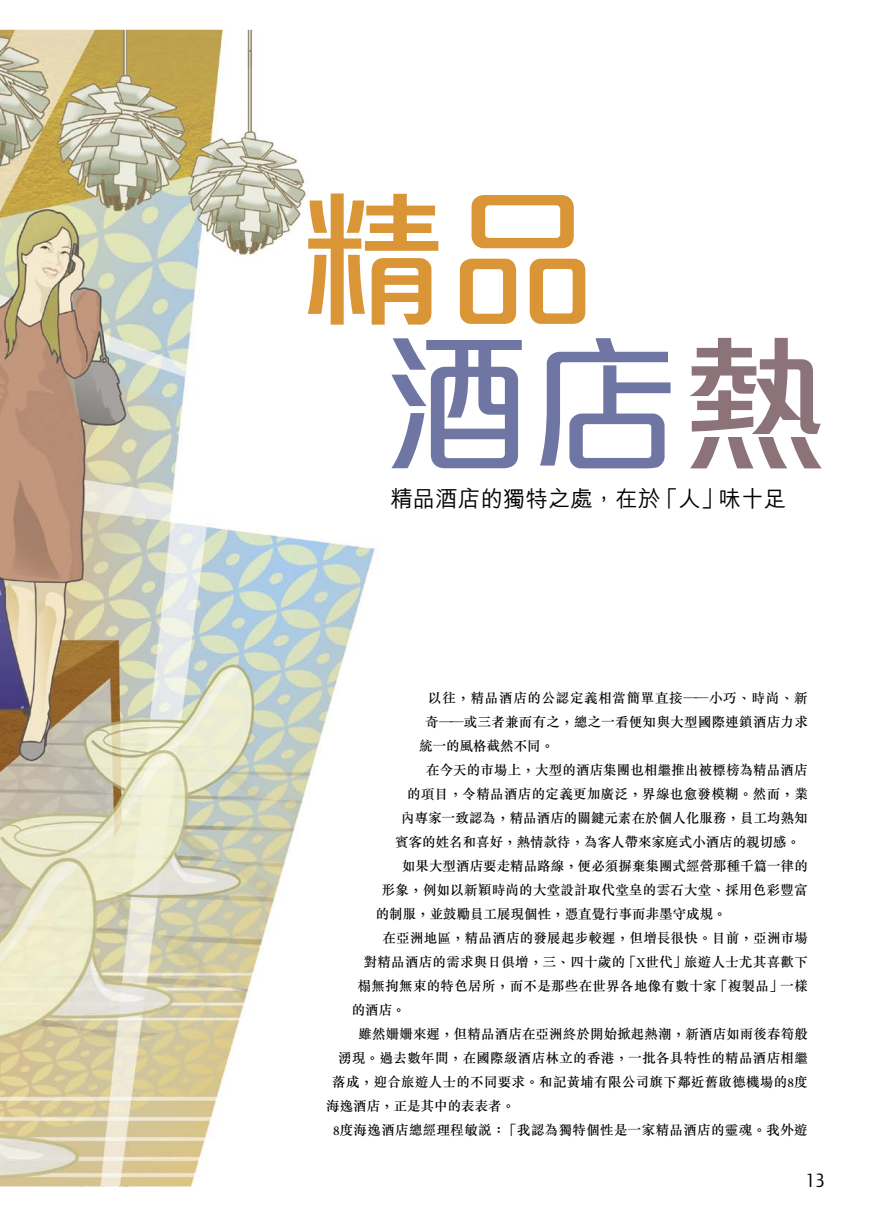
<style>
.page{position:relative;width:893px;height:1212px;background:#fff}
.page>*{position:absolute;margin:0;border:0;box-sizing:border-box;transform-origin:0 0}
.eng_byline{font:500 22.5px "M Hei";color:#000}
.t1{font:300 condensed 21px "Modena";color:#000}
.Chi_Body_text{font:500 13.5px "M Sung";letter-spacing:.02em;color:#000}
.Chi_Body_text-2{font:500 13.5px "M Sung";color:#000}
.Chi_Body_text-3{font:500 13.5px "M Sung";letter-spacing:.05em;color:#000}
.s1{font-family:"Minion Pro"}
</style>
<div class="page">
<img style="left:0;top:29px;width:454px;height:1158px">
<svg style="left:308px;top:193px;width:277px;height:132px"></svg>
<svg style="left:391px;top:338px;width:279px;height:130px"></svg>
<svg style="left:689px;top:338px;width:133px;height:130px"></svg>
<p class="eng_byline" style="left:390px;top:487px;width:397px">精品酒店的獨特之處，在於「人」味十足</p>
<p class="Chi_Body_text-3" style="left:428px;top:691px;width:381px">以往，精品酒店的公認定義相當簡單直接——小巧、時尚、新</p>
<p class="Chi_Body_text" style="left:425px;top:715px;width:384px">奇——或三者兼而有之，總之一看便知與大型國際連鎖酒店力求</p>
<p class="Chi_Body_text-2" style="left:419px;top:739px;width:136px">統一的風格截然不同。</p>
<p class="Chi_Body_text" style="left:426px;top:763px;width:383px">在今天的市場上，大型的酒店集團也相繼推出被標榜為精品酒店</p>
<p class="Chi_Body_text" style="left:407px;top:787px;width:402px">的項目，令精品酒店的定義更加廣泛，界線也愈發模糊。然而，業</p>
<p class="Chi_Body_text" style="left:401px;top:811px;width:408px">內專家一致認為，精品酒店的關鍵元素在於個人化服務，員工均熟知</p>
<p class="Chi_Body_text-2" style="left:395px;top:835px;width:407px">賓客的姓名和喜好，熱情款待，為客人帶來家庭式小酒店的親切感。</p>
<p class="Chi_Body_text-2" style="left:402px;top:859px;width:407px">如果大型酒店要走精品路線，便必須摒棄集團式經營那種千篇一律的</p>
<p class="Chi_Body_text" style="left:382px;top:883px;width:427px">形象，例如以新穎時尚的大堂設計取代堂皇的雲石大堂、採用色彩豐富</p>
<p class="Chi_Body_text-2" style="left:376px;top:907px;width:353px">的制服，並鼓勵員工展現個性，憑直覺行事而非墨守成規。</p>
<p class="Chi_Body_text" style="left:383px;top:931px;width:427px">在亞洲地區，精品酒店的發展起步較遲，但增長很快。目前，亞洲市場</p>
<p class="Chi_Body_text" style="left:364px;top:955px;width:446px">對精品酒店的需求與日俱增，三、四十歲的「<span class="s1">X</span>世代」旅遊人士尤其喜歡下</p>
<p class="Chi_Body_text" style="left:358px;top:979px;width:452px">榻無拘無束的特色居所，而不是那些在世界各地像有數十家「複製品」一樣</p>
<p class="Chi_Body_text" style="left:352px;top:1003px;width:56px">的酒店。</p>
<p class="Chi_Body_text" style="left:359px;top:1027px;width:451px">雖然姍姍來遲，但精品酒店在亞洲終於開始掀起熱潮，新酒店如雨後春筍般</p>
<p class="Chi_Body_text" style="left:338px;top:1051px;width:471px">湧現。過去數年間，在國際級酒店林立的香港，一批各具特性的精品酒店相繼</p>
<p class="Chi_Body_text" style="left:332px;top:1075px;width:477px">落成，迎合旅遊人士的不同要求。和記黃埔有限公司旗下鄰近舊啟德機場的<span class="s1">8</span>度</p>
<p class="Chi_Body_text-2" style="left:326px;top:1099px;width:191px">海逸酒店，正是其中的表表者。</p>
<p class="Chi_Body_text" style="left:333px;top:1123px;width:476px"><span class="s1">8</span>度海逸酒店總經理程敏說：「我認為獨特個性是一家精品酒店的靈魂。我外遊</p>
<p class="t1" style="left:805px;top:1170px;width:21px">13</p>
</div>
